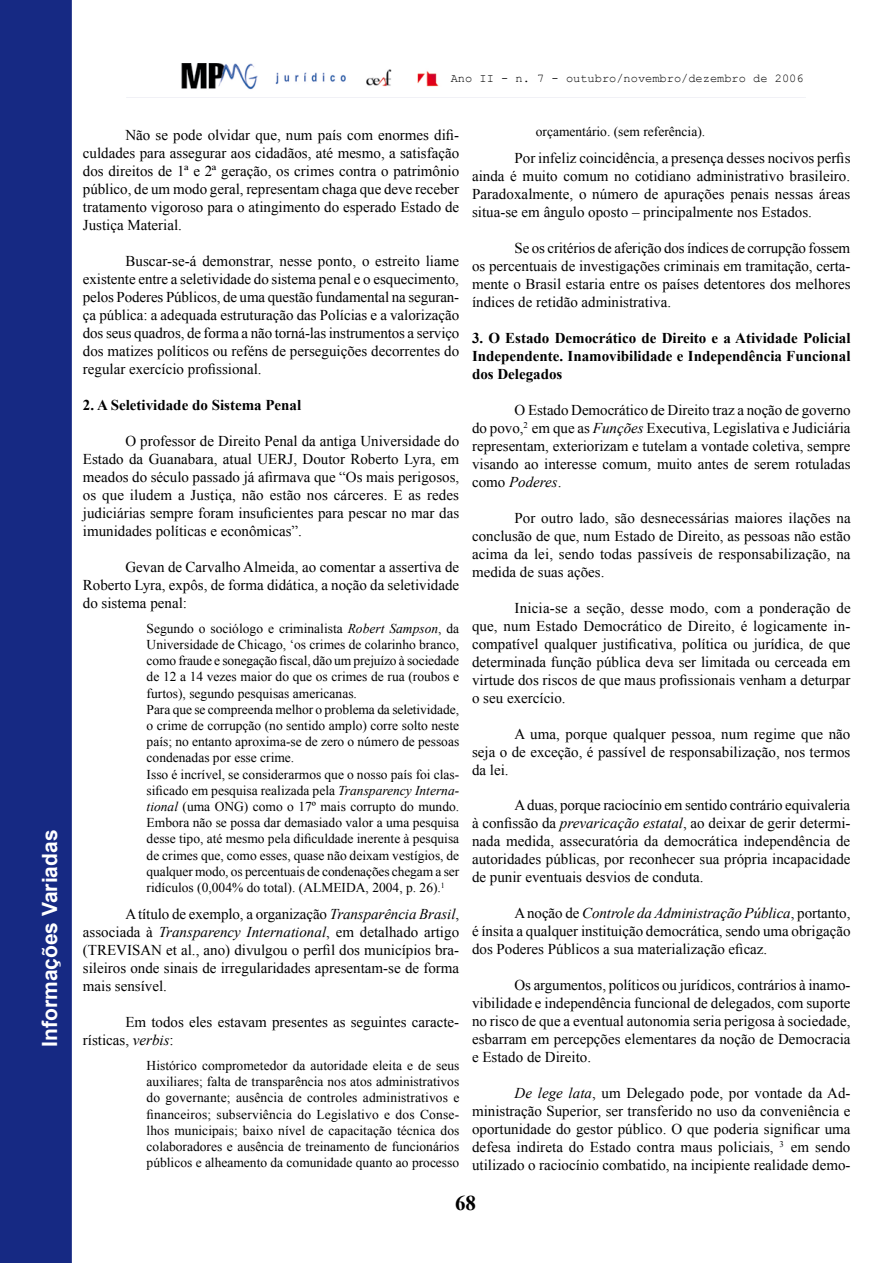
<style>
.page{position:relative;width:893px;height:1263px;background:#fff}
.page>*{position:absolute;margin:0;border:0;box-sizing:border-box;transform-origin:0 0}
.t1{font:700 21px "Arial";color:#fff}
.t2{font:700 21px "Times New Roman";color:#000}
.t3{font:15px/18px "Times New Roman";color:#000;text-align:justify}
.t4{font:700 15px/18px "Times New Roman";color:#000;text-align:justify}
.t5{font:13.5px/16.2px "Times New Roman";color:#000}
.t6{font:12px "Courier New";color:#000}
.s1{font-style:italic}
</style>
<div class="page">
<div style="left:0;top:0;width:72px;height:1263px;background:#162983"></div>
<img style="left:181px;top:64px;width:258px;height:26px">
<h1 class="t1" style="left:36px;top:1047px;width:219px;rotate:-90deg">Informações Variadas</h1>
<p class="t6" style="left:451px;top:71px;width:354px">Ano II - n. 7 - outubro/novembro/dezembro de 2006</p>
<p class="t3" style="left:83px;top:126px;width:378px;text-indent:43px">Não se pode olvidar que, num país com enormes difi&shy;culdades para assegurar aos cidadãos, até mesmo, a satisfação dos direitos de 1ª e 2ª geração, os crimes contra o patrimônio público, de um modo geral, representam chaga que deve receber tratamento vigoroso para o atingimento do esperado Estado de Justiça Material.</p>
<p class="t3" style="left:83px;top:252px;width:378px;text-indent:43px">Buscar-se-á demonstrar, nesse ponto, o estreito liame existente entre a seletividade do sistema penal e o esquecimento, pelos Poderes Públicos, de uma questão fundamental na seguran&shy;ça pública: a adequada estruturação das Polícias e a valorização dos seus quadros, de forma a não torná-las instrumentos a serviço dos matizes políticos ou reféns de perseguições decorrentes do regular exercício profissional.</p>
<p class="t4" style="left:83px;top:395px;width:220px">2. A Seletividade do Sistema Penal</p>
<p class="t3" style="left:83px;top:432px;width:378px;text-indent:43px">O professor de Direito Penal da antiga Universidade do Estado da Guanabara, atual UERJ, Doutor Roberto Lyra, em meados do século passado já afirmava que “Os mais perigosos, os que iludem a Justiça, não estão nos cárceres. E as redes judiciárias sempre foram insuficientes para pescar no mar das imunidades políticas e econômicas”.</p>
<p class="t3" style="left:83px;top:557px;width:378px;text-indent:43px">Gevan de Carvalho Almeida, ao comentar a assertiva de Roberto Lyra, expôs, de forma didática, a noção da seletividade do sistema penal:</p>
<p class="t5" style="left:147px;top:620px;width:314px">Segundo o sociólogo e criminalista <span class="s1">Robert Sampson</span>, da Universidade de Chicago, ‘os crimes de colarinho branco, como fraude e sonegação fiscal, dão um prejuízo à sociedade de 12 a 14 vezes maior do que os crimes de rua (roubos e furtos), segundo pesquisas americanas.<br>Para que se compreenda melhor o problema da seletividade, o crime de corrupção (no sentido amplo) corre solto neste país; no entanto aproxima-se de zero o número de pessoas condenadas por esse crime.<br>Isso é incrível, se considerarmos que o nosso país foi clas&shy;sificado em pesquisa realizada pela <span class="s1">Transparency Interna&shy;tional</span> (uma ONG) como o 17º mais corrupto do mundo.<br>Embora não se possa dar demasiado valor a uma pesquisa desse tipo, até mesmo pela dificuldade inerente à pesquisa de crimes que, como esses, quase não deixam vestígios, de qualquer modo, os percentuais de condenações chegam a ser ridículos (0,004% do total). (ALMEIDA, 2004, p. 26).<sup>1</sup></p>
<p class="t3" style="left:83px;top:905px;width:378px;text-indent:43px">A título de exemplo, a organização <span class="s1">Transparência Brasil</span>, associada à <span class="s1">Transparency International</span>, em detalhado artigo (TREVISAN et al., ano) divulgou o perfil dos municípios bra&shy;sileiros onde sinais de irregularidades apresentam-se de forma mais sensível.</p>
<p class="t3" style="left:83px;top:1012px;width:378px;text-indent:43px">Em todos eles estavam presentes as seguintes caracte&shy;rísticas, <span class="s1">verbis</span>:</p>
<p class="t5" style="left:147px;top:1057px;width:314px;text-align:justify">Histórico comprometedor da autoridade eleita e de seus auxiliares; falta de transparência nos atos administrativos do governante; ausência de controles administrativos e financeiros; subserviência do Legislativo e dos Conse&shy;lhos municipais; baixo nível de capacitação técnica dos colaboradores e ausência de treinamento de funcionários públicos e alheamento da comunidade quanto ao processo</p>
<p class="t5" style="left:536px;top:123px;width:171px">orçamentário. (sem referência).</p>
<p class="t3" style="left:472px;top:149px;width:380px;text-indent:43px">Por infeliz coincidência, a presença desses nocivos perfis ainda é muito comum no cotidiano administrativo brasileiro.<br>Paradoxalmente, o número de apurações penais nessas áreas situa-se em ângulo oposto – principalmente nos Estados.</p>
<p class="t3" style="left:472px;top:239px;width:380px;text-indent:43px">Se os critérios de aferição dos índices de corrupção fossem os percentuais de investigações criminais em tramitação, certa&shy;mente o Brasil estaria entre os países detentores dos melhores índices de retidão administrativa.</p>
<p class="t4" style="left:472px;top:329px;width:380px">3. O Estado Democrático de Direito e a Atividade Policial Independente. Inamovibilidade e Independência Funcional dos Delegados</p>
<p class="t3" style="left:472px;top:401px;width:380px;text-indent:43px">O Estado Democrático de Direito traz a noção de governo do povo,<sup>2</sup> em que as <span class="s1">Funções</span> Executiva, Legislativa e Judiciária representam, exteriorizam e tutelam a vontade coletiva, sempre visando ao interesse comum, muito antes de serem rotuladas como <span class="s1">Poderes</span>.</p>
<p class="t3" style="left:472px;top:508px;width:380px;text-indent:43px">Por outro lado, são desnecessárias maiores ilações na conclusão de que, num Estado de Direito, as pessoas não estão acima da lei, sendo todas passíveis de responsabilização, na medida de suas ações.</p>
<p class="t3" style="left:472px;top:598px;width:380px;text-indent:43px">Inicia-se a seção, desse modo, com a ponderação de que, num Estado Democrático de Direito, é logicamente in&shy;compatível qualquer justificativa, política ou jurídica, de que determinada função pública deva ser limitada ou cerceada em virtude dos riscos de que maus profissionais venham a deturpar o seu exercício.</p>
<p class="t3" style="left:472px;top:724px;width:380px;text-indent:43px">A uma, porque qualquer pessoa, num regime que não seja o de exceção, é passível de responsabilização, nos termos da lei.</p>
<p class="t3" style="left:472px;top:796px;width:380px;text-indent:43px">A duas, porque raciocínio em sentido contrário equivaleria à confissão da <span class="s1">prevaricação estatal</span>, ao deixar de gerir determi&shy;nada medida, assecuratória da democrática independência de autoridades públicas, por reconhecer sua própria incapacidade de punir eventuais desvios de conduta.</p>
<p class="t3" style="left:472px;top:904px;width:380px;text-indent:43px">A noção de <span class="s1">Controle da Administração Pública</span>, portanto, é ínsita a qualquer instituição democrática, sendo uma obrigação dos Poderes Públicos a sua materialização eficaz.</p>
<p class="t3" style="left:472px;top:976px;width:380px;text-indent:43px">Os argumentos, políticos ou jurídicos, contrários à inamo&shy;vibilidade e independência funcional de delegados, com suporte no risco de que a eventual autonomia seria perigosa à sociedade, esbarram em percepções elementares da noção de Democracia e Estado de Direito.</p>
<p class="t3" style="left:472px;top:1084px;width:380px;text-indent:43px"><span class="s1">De lege lata</span>, um Delegado pode, por vontade da Ad&shy;ministração Superior, ser transferido no uso da conveniência e oportunidade do gestor público. O que poderia significar uma defesa indireta do Estado contra maus policiais, <sup>3</sup> em sendo utilizado o raciocínio combatido, na incipiente realidade demo-</p>
<h1 class="t2" style="left:455px;top:1188px;width:22px">68</h1>
</div>
